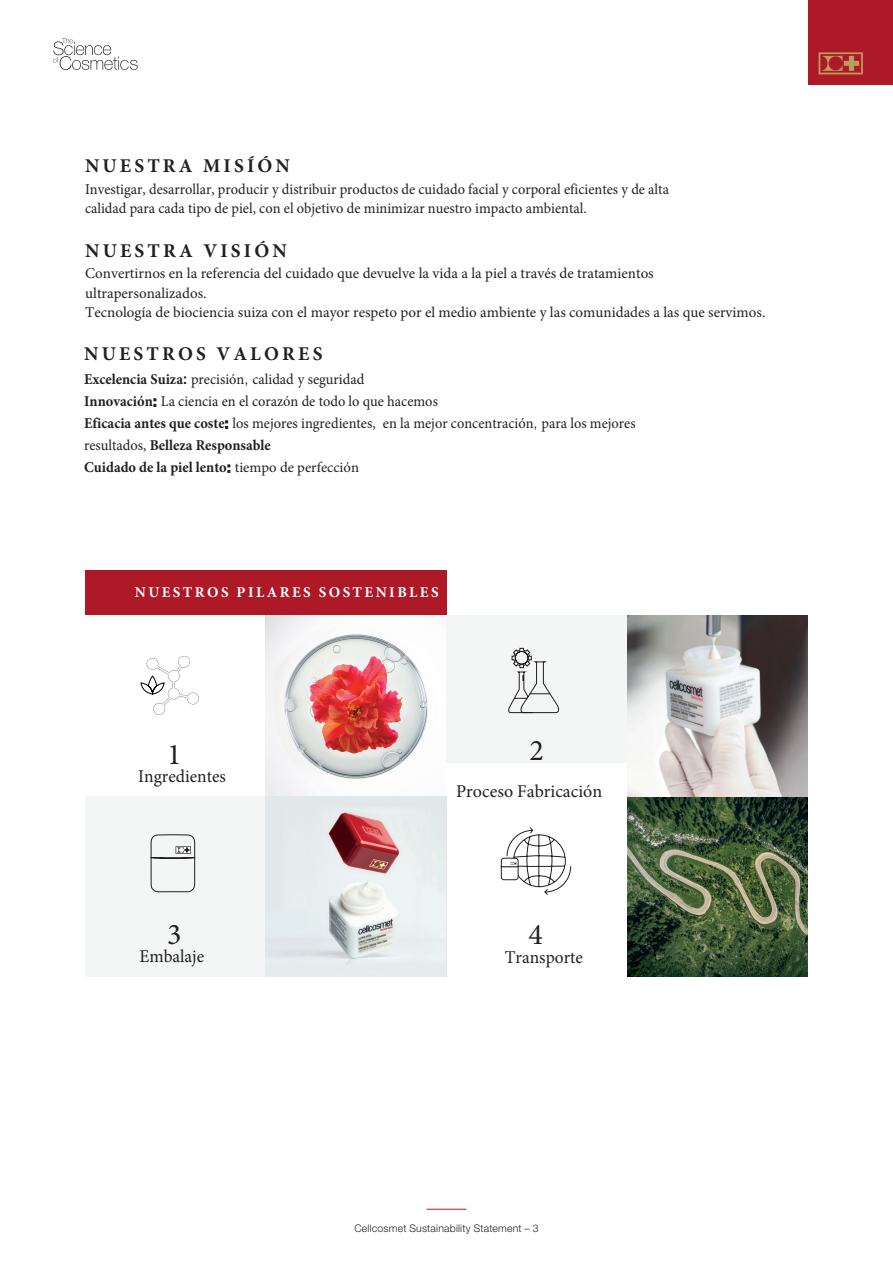
<style>
.page{position:relative;width:893px;height:1263px;background:#fff}
.page>*{position:absolute;margin:0;border:0;box-sizing:border-box;transform-origin:0 0}
.t1{font:30px "Minion Pro";color:#231f20}
.t2{font:700 19.5px "Minion Pro";letter-spacing:.16em;color:#231f20}
.t3{font:18px "Minion Pro";color:#231f20}
.t4{font:15px/22px "Minion Pro";color:#231f20;scale:.96 1}
.t5{font:15px/19.5px "Minion Pro";color:#231f20}
.t6{font:700 15px "Minion Pro";letter-spacing:.16em;color:#fff}
.t7{font:300 10.5px "Helvetica Neue LT Pro";letter-spacing:.02em;color:#231f20}
.s1{font-weight:700}
.s2{font-family:"Helvetica Neue LT Pro";font-weight:500}
.s3{font-family:"Helvetica Neue LT Pro";font-weight:300}
.s4{font-size:14.7px}
</style>
<div class="page">
<hr style="left:426px;top:1209px;width:40px;height:1px;background:#ad1926">
<div style="left:808px;top:0;width:85px;height:85px;background:#ad1926"></div>
<svg style="left:819px;top:52px;width:44px;height:22px"></svg>
<svg style="left:53px;top:38px;width:85px;height:32px"></svg>
<div style="left:446px;top:615px;width:181px;height:148px;background:#f4f5f5"></div>
<div style="left:85px;top:796px;width:181px;height:181px;background:#f4f5f5"></div>
<img style="left:265px;top:615px;width:181px;height:362px">
<img style="left:627px;top:615px;width:181px;height:362px">
<div style="left:85px;top:570px;width:361px;height:45px;background:#ad1926"></div>
<svg style="left:501px;top:827px;width:70px;height:68px"></svg>
<svg style="left:150px;top:834px;width:45px;height:58px"></svg>
<svg style="left:508px;top:648px;width:52px;height:65px"></svg>
<svg style="left:140px;top:656px;width:59px;height:59px"></svg>
<h2 class="t2" style="left:85px;top:152px;width:207px">NUESTRA MISÍÓN</h2>
<p class="t4" style="left:85px;top:179px;width:610px;line-height:19.5px">Investigar, desarrollar, producir y distribuir productos de cuidado facial y corporal eficientes y de alta calidad para cada tipo de piel, con el objetivo de minimizar nuestro impacto ambiental.</p>
<h2 class="t2" style="left:85px;top:237px;width:203px">NUESTRA VISIÓN</h2>
<p class="t5" style="left:85px;top:264px;width:682px">Convertirnos en la referencia del cuidado que devuelve la vida a la piel a través de tratamientos ultrapersonalizados.<br>Tecnología de biociencia suiza con el mayor respeto por el medio ambiente y las comunidades a las que servimos.</p>
<h2 class="t2" style="left:84px;top:340px;width:240px">NUESTROS VALORES</h2>
<p class="t4" style="left:84px;top:369px;width:576px"><span class="s1">Excelencia Suiza</span><span class="s2">:</span> precisión<span class="s3">,</span> calidad y seguridad<br><span class="s1">Innovación</span><span class="s2">:</span> La ciencia en el corazón de todo lo que hacemos<br><span class="s1">Eficacia antes que coste</span><span class="s2">:</span> los mejores ingredientes, en la mejor concentración<span class="s3">,</span> para los mejores resultados, <span class="s1">Belleza Responsable<br>Cuidado de la piel lento</span><span class="s2">:</span> <span class="s4">tiempo de perfección</span></p>
<p class="t6" style="left:135px;top:581px;width:305px">NUESTROS PILARES SOSTENIBLES</p>
<p class="t3" style="left:138px;top:764px;width:89px">Ingredientes</p>
<h1 class="t1" style="left:167px;top:914px;width:16px">3</h1>
<p class="t3" style="left:139px;top:944px;width:66px">Embalaje</p>
<h1 class="t1" style="left:529px;top:731px;width:16px">2</h1>
<p class="t3" style="left:456px;top:779px;width:148px">Proceso Fabricación</p>
<h1 class="t1" style="left:528px;top:914px;width:16px">4</h1>
<p class="t3" style="left:505px;top:945px;width:80px">Transporte</p>
<p class="t7" style="left:354px;top:1222px;width:186px">Cellcosmet Sustainability Statement – 3</p>
</div>
